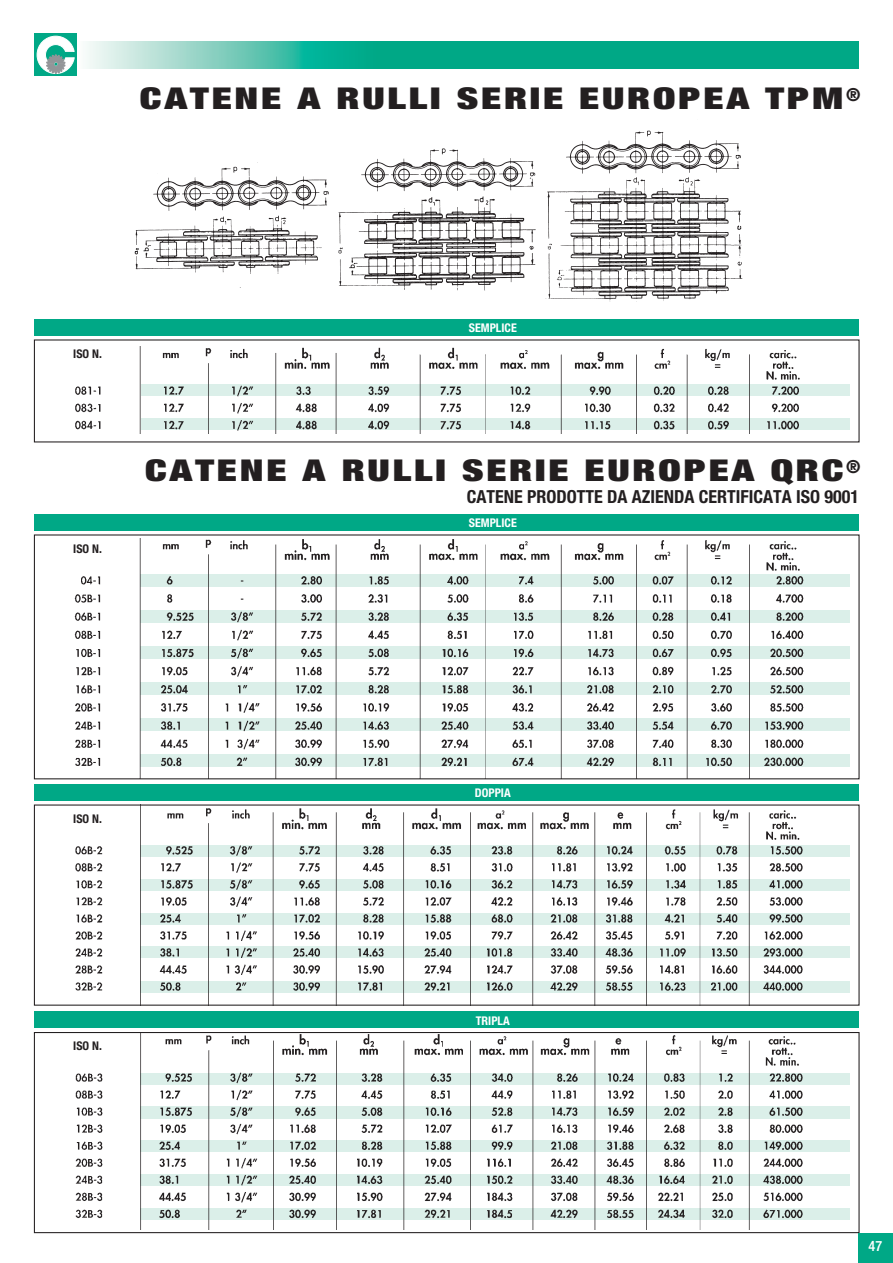
<style>
.page{position:relative;width:893px;height:1263px;background:#fff}
.page>*{position:absolute;margin:0;border:0;box-sizing:border-box;transform-origin:0 0}
.t1{font:900 condensed 30.15px "Helvetica Neue LT Std";letter-spacing:.07em;color:#231f20;scale:1.33 1}
.t2{font:700 condensed 18px "Helvetica Neue LT Std";color:#231f20}
.t3{font:500 condensed 14.25px "Helvetica Neue LT Std";color:#fff}
.t4{font:700 condensed 12px "Helvetica Neue LT Std";color:#fff}
.t5{font:700 condensed 12px "Helvetica Neue LT Std";color:#231f20}
</style>
<div class="page">
<div style="left:34px;top:1032px;width:825px;height:201px;border:1px solid #231f20"></div>
<div style="left:140px;top:575px;width:710px;height:12px;background:#dbefe9"></div>
<div style="left:140px;top:611px;width:710px;height:12px;background:#dbefe9"></div>
<div style="left:140px;top:647px;width:710px;height:12px;background:#dbefe9"></div>
<div style="left:140px;top:683px;width:710px;height:12px;background:#dbefe9"></div>
<div style="left:140px;top:719px;width:710px;height:12px;background:#dbefe9"></div>
<div style="left:140px;top:755px;width:710px;height:12px;background:#dbefe9"></div>
<div style="left:141px;top:418px;width:709px;height:12px;background:#dbefe9"></div>
<div style="left:34px;top:34px;width:43px;height:42px;background:#00a886"></div>
<svg style="left:37px;top:36px;width:38px;height:38px"></svg>
<div style="left:377px;top:41px;width:482px;height:28px;background:#00a886"></div>
<svg style="left:87px;top:41px;width:290px;height:28px;background:#6fccbb"></svg>
<div style="left:859px;top:1233px;width:34px;height:30px;background:#00a886"></div>
<div style="left:34px;top:319px;width:825px;height:17px;background:#00a886"></div>
<div style="left:141px;top:384px;width:709px;height:12px;background:#dbefe9"></div>
<img style="left:134px;top:130px;width:609px;height:172px">
<img style="left:34px;top:346px;width:766px;height:87px">
<div style="left:34px;top:514px;width:825px;height:17px;background:#00a886"></div>
<img style="left:74px;top:539px;width:746px;height:239px">
<div style="left:140px;top:845px;width:710px;height:12px;background:#dbefe9"></div>
<div style="left:34px;top:784px;width:825px;height:17px;background:#00a886"></div>
<div style="left:140px;top:1073px;width:710px;height:12px;background:#dbefe9"></div>
<div style="left:34px;top:1011px;width:825px;height:17px;background:#00a886"></div>
<div style="left:140px;top:1106px;width:710px;height:12px;background:#dbefe9"></div>
<div style="left:140px;top:1140px;width:710px;height:12px;background:#dbefe9"></div>
<div style="left:140px;top:1174px;width:710px;height:12px;background:#dbefe9"></div>
<div style="left:140px;top:1208px;width:710px;height:12px;background:#dbefe9"></div>
<img style="left:75px;top:1034px;width:745px;height:196px">
<div style="left:140px;top:879px;width:710px;height:12px;background:#dbefe9"></div>
<div style="left:140px;top:913px;width:710px;height:12px;background:#dbefe9"></div>
<div style="left:140px;top:946px;width:710px;height:12px;background:#dbefe9"></div>
<div style="left:140px;top:981px;width:710px;height:12px;background:#dbefe9"></div>
<img style="left:44px;top:804px;width:776px;height:202px">
<p class="t1" style="left:140px;top:88px;width:543px">CATENE A RULLI SERIE EUROPEA TPM<sup>®</sup></p>
<p class="t5" style="left:73px;top:349px;width:30px">ISO N.</p>
<p class="t5" style="left:73px;top:544px;width:30px">ISO N.</p>
<p class="t4" style="left:469px;top:323px;width:49px">SEMPLICE</p>
<p class="t1" style="left:145px;top:460px;width:539px">CATENE A RULLI SERIE EUROPEA QRC<sup>®</sup></p>
<p class="t2" style="left:467px;top:490px;width:393px">CATENE PRODOTTE DA AZIENDA CERTIFICATA ISO 9001</p>
<p class="t4" style="left:469px;top:518px;width:49px">SEMPLICE</p>
<p class="t5" style="left:73px;top:814px;width:30px">ISO N.</p>
<p class="t5" style="left:73px;top:1042px;width:30px">ISO N.</p>
<p class="t4" style="left:475px;top:789px;width:37px">DOPPIA</p>
<p class="t4" style="left:476px;top:1016px;width:35px">TRIPLA</p>
<p class="t3" style="left:868px;top:1241px;width:15px">47</p>
</div>
